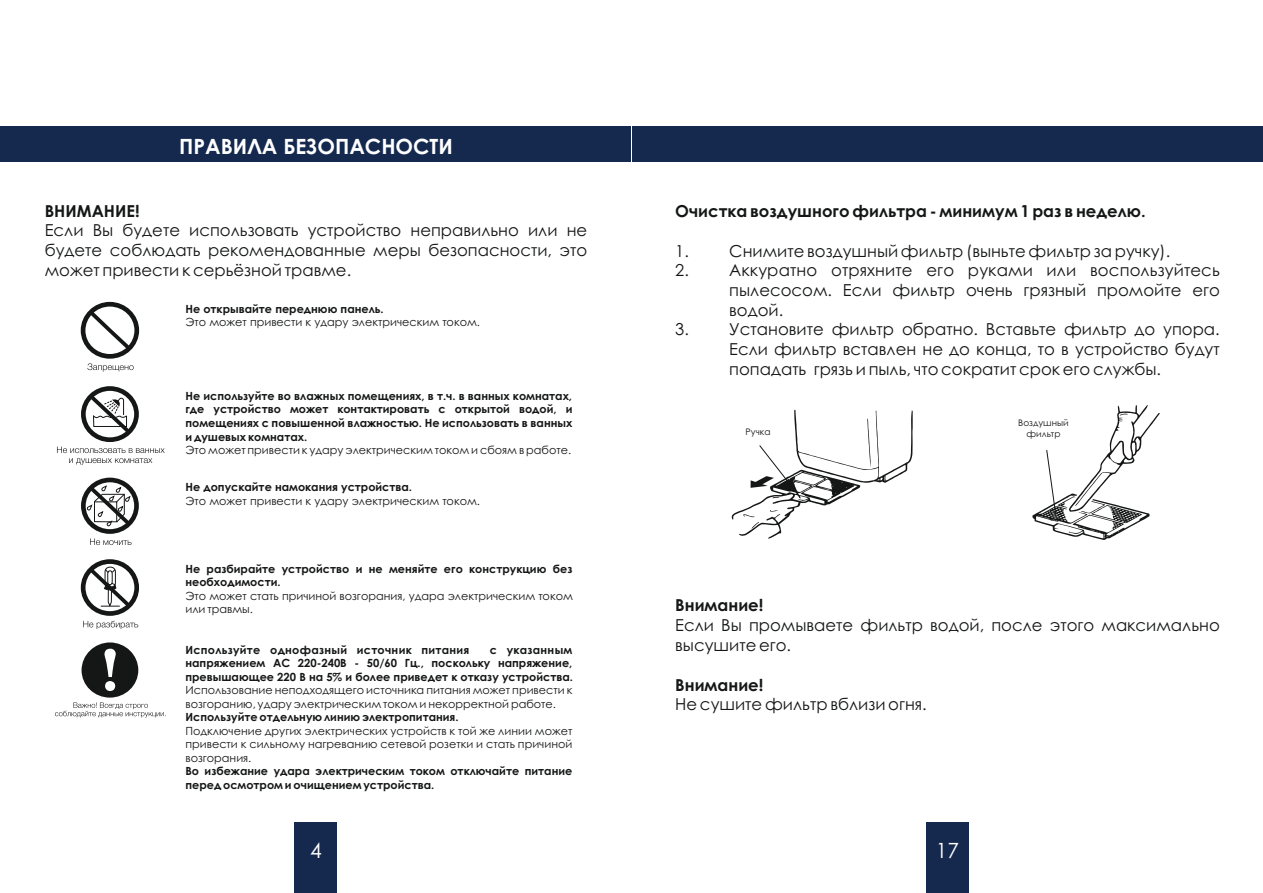
<style>
.page{position:relative;width:1263px;height:893px;background:#fff}
.page>*{position:absolute;margin:0;border:0;box-sizing:border-box;transform-origin:0 0}
.t1{font:700 21px "Century Gothic";color:#fff}
.t2{font:21px "Century Gothic";color:#fff}
.t3{font:16.5px/19.6px "Century Gothic";color:#151616;text-align:justify}
.t4{font:700 16.5px "Century Gothic";color:#151616}
.t5{font:700 11.25px/13.6px "Century Gothic";color:#151616;text-align:justify}
.t6{font:11.25px/13.4px "Century Gothic";color:#151616}
.t7{font:700 11.25px "Century Gothic";letter-spacing:.025em;color:#151616}
.t8{font:9px/10.6px "Century Gothic";color:#151616;text-align:center}
</style>
<div class="page">
<div style="left:0;top:127px;width:630px;height:35px;background:#15294e"></div>
<svg style="left:87px;top:363px;width:47px;height:9px"></svg>
<div style="left:81px;top:302px;width:58px;height:57px;border:5px solid #151616;border-radius:50%"></div>
<svg style="left:86px;top:308px;width:48px;height:45px"></svg>
<svg style="left:57px;top:446px;width:108px;height:19px"></svg>
<div style="left:81px;top:386px;width:58px;height:56px;border:5px solid #151616;border-radius:50%"></div>
<svg style="left:87px;top:392px;width:46px;height:45px"></svg>
<svg style="left:90px;top:538px;width:42px;height:7px"></svg>
<div style="left:81px;top:478px;width:58px;height:56px;border:5px solid #151616;border-radius:50%"></div>
<svg style="left:86px;top:483px;width:48px;height:45px"></svg>
<svg style="left:83px;top:621px;width:55px;height:8px"></svg>
<div style="left:81px;top:559px;width:58px;height:57px;border:5px solid #151616;border-radius:50%"></div>
<svg style="left:86px;top:565px;width:48px;height:45px"></svg>
<svg style="left:55px;top:702px;width:111px;height:16px"></svg>
<div style="left:82px;top:642px;width:56px;height:56px;background:#151616;border-radius:50%"></div>
<svg style="left:104px;top:649px;width:12px;height:42px"></svg>
<div style="left:294px;top:822px;width:43px;height:71px;background:#15294e"></div>
<div style="left:632px;top:127px;width:630px;height:35px;background:#15294e"></div>
<svg style="left:732px;top:410px;width:181px;height:129px"></svg>
<svg style="left:1032px;top:405px;width:128px;height:135px"></svg>
<div style="left:926px;top:822px;width:42px;height:71px;background:#15294e"></div>
<h1 class="t1" style="left:179px;top:139px;width:275px">ПРАВИЛА БЕЗОПАСНОСТИ</h1>
<h2 class="t4" style="left:45px;top:204px;width:96px">ВНИМАНИЕ!</h2>
<h2 class="t3" style="left:45px;top:222px;width:544px">Если Вы будете использовать устройство неправильно или не будете соблюдать рекомендованные меры безопасности, это может привести к серьёзной травме.</h2>
<p class="t5" style="left:185px;top:303px;width:200px">Не открывайте переднюю панель.</p>
<p class="t6" style="left:185px;top:316px;width:296px">Это может привести к удару электрическим током.</p>
<p class="t5" style="left:185px;top:390px;width:388px">Не используйте во влажных помещениях, в т.ч. в ванных комнатах, где устройство может контактировать с открытой водой, и помещениях с повышенной влажностью. Не использовать в ванных и душевых комнатах.</p>
<p class="t6" style="left:185px;top:444px;width:387px">Это может привести к удару электрическим током и сбоям в работе.</p>
<p class="t5" style="left:185px;top:481px;width:228px">Не допускайте намокания устройства.</p>
<p class="t6" style="left:185px;top:495px;width:296px">Это может привести к удару электрическим током.</p>
<p class="t5" style="left:185px;top:563px;width:388px">Не разбирайте устройство и не меняйте его конструкцию без необходимости.</p>
<p class="t6" style="left:185px;top:590px;width:389px">Это может стать причиной возгорания, удара электрическим током или травмы.</p>
<p class="t7" style="left:185px;top:645px;width:285px">Используйте однофазный источник питания</p>
<p class="t5" style="left:185px;top:644px;width:389px;text-indent:304px">с указанным напряжением AC 220-240В - 50/60 Гц., поскольку напряжение, превышающее 220 В на 5% и более приведет к отказу устройства.</p>
<p class="t6" style="left:185px;top:685px;width:388px">Использование неподходящего источника питания может привести к возгоранию, удару электрическим током и некорректной работе.</p>
<p class="t5" style="left:185px;top:711px;width:275px">Используйте отдельную линию электропитания.</p>
<p class="t6" style="left:185px;top:725px;width:388px;text-align:justify">Подключение других электрических устройств к той же линии может привести к сильному нагреванию сетевой розетки и стать причиной возгорания.</p>
<p class="t5" style="left:185px;top:765px;width:388px">Во избежание удара электрическим током отключайте питание перед осмотром и очищением устройства.</p>
<h1 class="t2" style="left:310px;top:842px;width:13px">4</h1>
<h2 class="t4" style="left:675px;top:205px;width:472px">Очистка воздушного фильтра - минимум 1 раз в неделю.</h2>
<h2 class="t3" style="left:675px;top:242px;width:15px">1.</h2>
<h2 class="t3" style="left:729px;top:242px;width:442px">Снимите воздушный фильтр (выньте фильтр за ручку).</h2>
<h2 class="t3" style="left:675px;top:262px;width:15px">2.</h2>
<h2 class="t3" style="left:729px;top:262px;width:492px">Аккуратно отряхните его руками или воспользуйтесь пылесосом. Если фильтр очень грязный промойте его водой.</h2>
<h2 class="t3" style="left:675px;top:321px;width:15px">3.</h2>
<h2 class="t3" style="left:729px;top:321px;width:492px">Установите фильтр обратно. Вставьте фильтр до упора.<br>Если фильтр вставлен не до конца, то в устройство будут попадать грязь и пыль, что сократит срок его службы.</h2>
<p class="t8" style="left:746px;top:427px;width:26px">Ручка</p>
<p class="t8" style="left:1018px;top:418px;width:52px">Воздушный фильтр</p>
<h2 class="t4" style="left:675px;top:599px;width:90px">Внимание!</h2>
<h2 class="t3" style="left:675px;top:617px;width:546px">Если Вы промываете фильтр водой, после этого максимально высушите его.</h2>
<h2 class="t4" style="left:675px;top:678px;width:90px">Внимание!</h2>
<h2 class="t3" style="left:675px;top:696px;width:253px">Не сушите фильтр вблизи огня.</h2>
<h1 class="t2" style="left:936px;top:842px;width:25px">17</h1>
</div>
